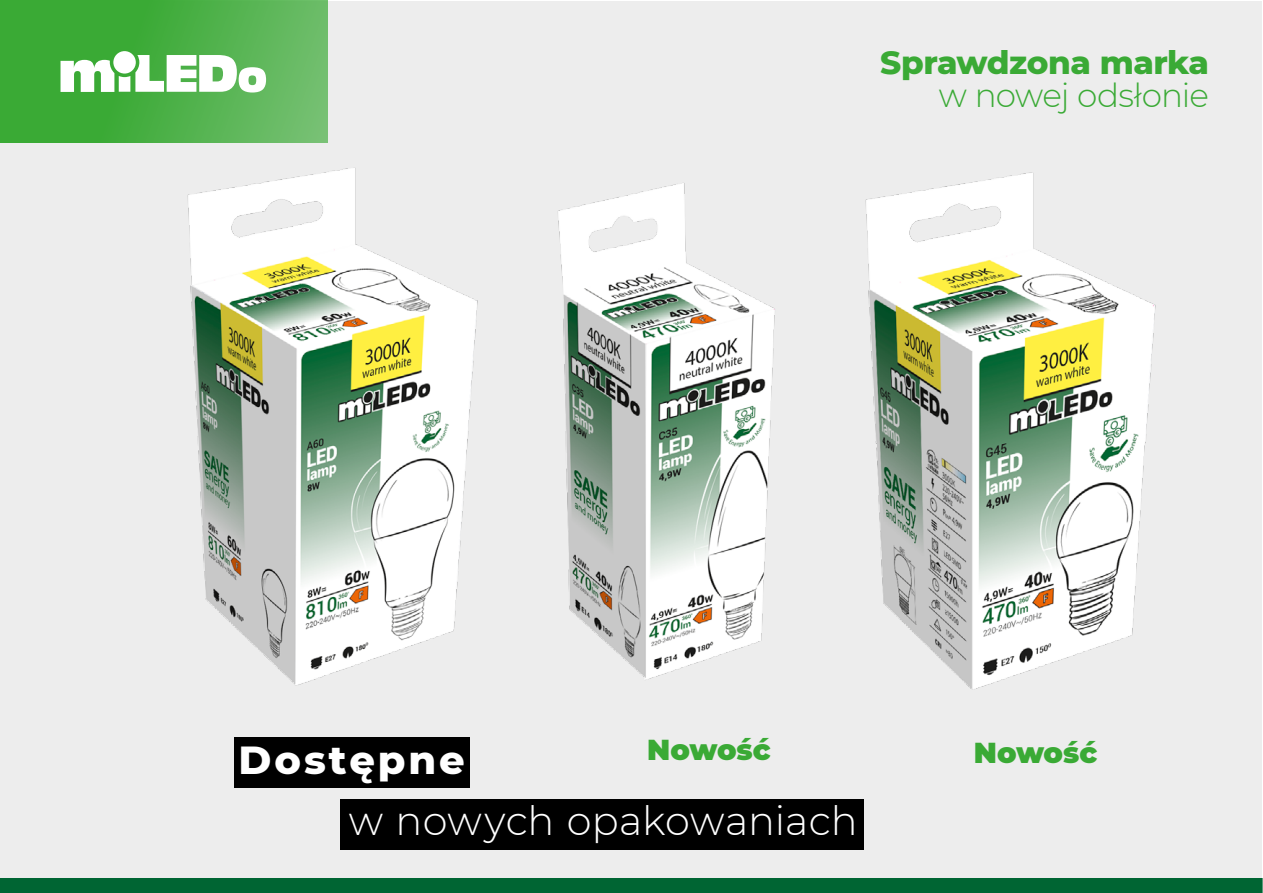
<style>
.page{position:relative;width:1263px;height:893px;background:#fff}
.page>*{position:absolute;margin:0;border:0;box-sizing:border-box;transform-origin:0 0}
.t1{font:300 39.9px "Montserrat";letter-spacing:.005em;color:#fff}
.t2{font:800 39.9px "Montserrat";letter-spacing:.075em;color:#fff}
.t3{font:800 32.7px "Montserrat";letter-spacing:-.015em;color:#3aaa35}
.t4{font:300 32.7px "Montserrat";letter-spacing:-.03em;color:#3aaa35}
.t5{font:900 28.8px "Montserrat";color:#3aaa35}
</style>
<div class="page">
<div style="left:1px;top:1px;width:1261px;height:891px;background:#ededed"></div>
<div style="left:0;top:878px;width:1262px;height:15px;background:#006533"></div>
<div style="left:0;top:0;width:328px;height:143px;background:linear-gradient(to right,#2da527,#67ba63)"></div>
<svg style="left:61px;top:55px;width:205px;height:38px;background:#c0e3bf"></svg>
<div style="left:113px;top:51px;width:23px;height:23px;background:#fff;border-radius:50%"></div>
<img style="left:84px;top:91px;width:350px;height:648px">
<img style="left:434px;top:183px;width:328px;height:496px">
<img style="left:762px;top:172px;width:394px;height:517px">
<div style="left:340px;top:799px;width:524px;height:51px;background:#000"></div>
<div style="left:235px;top:737px;width:235px;height:51px;background:#000"></div>
<p class="t3" style="left:880px;top:38px;width:330px">Sprawdzona marka</p>
<p class="t4" style="left:939px;top:74px;width:272px">w nowej odsłonie</p>
<p class="t2" style="left:239px;top:730px;width:228px">Dostępne</p>
<p class="t5" style="left:647px;top:729px;width:125px">Nowość</p>
<p class="t5" style="left:974px;top:731px;width:125px">Nowość</p>
<p class="t1" style="left:349px;top:793px;width:510px">w nowych opakowaniach</p>
</div>
